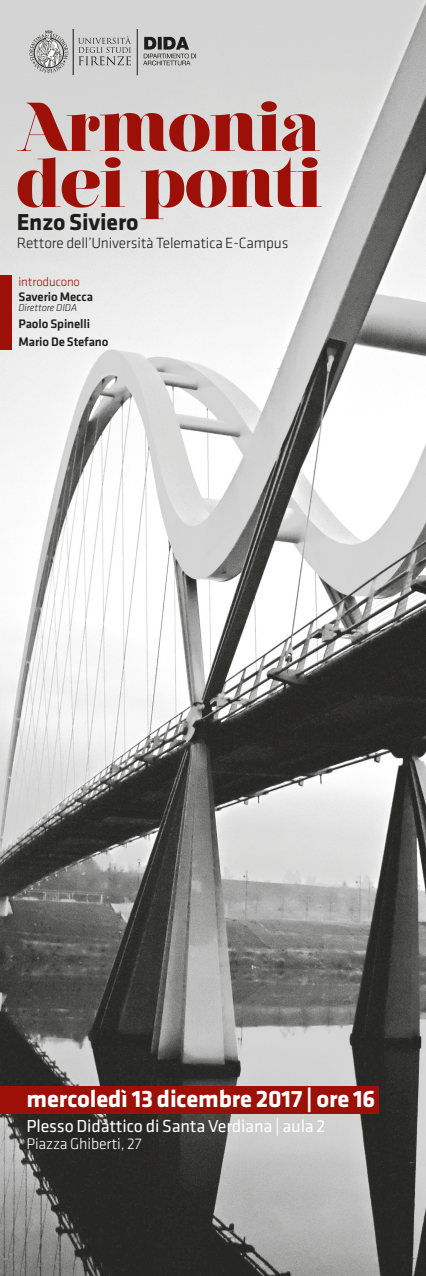
<style>
.page{position:relative;width:426px;height:1276px;background:#fff}
.page>*{position:absolute;margin:0;border:0;box-sizing:border-box;transform-origin:0 0}
.t1{font:900 68.9px/56px "Nouvelle Vague";letter-spacing:-.01em;color:#9c1007}
.t2{font:700 24.7px "Klavika";letter-spacing:-.01em;color:#fff}
.t3{font:700 23.9px "Klavika";letter-spacing:-.01em;color:#1d1d1b}
.t4{font:18px "Klavika";letter-spacing:-.01em;color:#fff}
.t5{font:300 16px "Klavika";letter-spacing:-.01em;color:#fff}
.t6{font:300 15.35px "Klavika";letter-spacing:-.01em;color:#1d1d1b}
.t7{font:500 12.85px/17.4px "Klavika";letter-spacing:-.01em;color:#1d1d1b}
.t8{font:300 12.85px "Klavika";letter-spacing:-.01em;color:#9c1007}
.t9{font:italic 300 10.45px "Klavika";letter-spacing:-.01em;color:#1d1d1b}
</style>
<div class="page">
<img style="left:0;top:0;width:425px;height:1276px">
<hr style="left:137px;top:29px;width:1px;height:46px;background:#1d1d1b">
<svg style="left:143px;top:37px;width:53px;height:28px"></svg>
<hr style="left:73px;top:29px;width:1px;height:46px;background:#1d1d1b">
<svg style="left:78px;top:36px;width:53px;height:29px;background:#b8b8b8"></svg>
<svg style="left:29px;top:30px;width:39px;height:43px;background:#b3b3b2"></svg>
<div style="left:0;top:1086px;width:378px;height:27px;background:#9c1007"></div>
<div style="left:0;top:275px;width:12px;height:74px;background:#9c1007"></div>
<h1 class="t1" style="left:17px;top:100px;width:307px">Armonia dei ponti</h1>
<h3 class="t3" style="left:17px;top:209px;width:123px">Enzo Siviero</h3>
<p class="t6" style="left:17px;top:235px;width:273px">Rettore dell’Università Telematica E-Campus</p>
<p class="t8" style="left:18px;top:275px;width:63px">introducono</p>
<p class="t7" style="left:18px;top:288px;width:76px">Saverio Mecca</p>
<p class="t9" style="left:18px;top:302px;width:60px">Direttore DIDA</p>
<p class="t7" style="left:18px;top:315px;width:91px">Paolo Spinelli<br>Mario De Stefano</p>
<h2 class="t2" style="left:27px;top:1085px;width:350px">mercoledì 13 dicembre 2017 | ore 16</h2>
<p class="t4" style="left:27px;top:1116px;width:300px">Plesso Didattico di Santa Verdiana | aula 2</p>
<p class="t5" style="left:27px;top:1135px;width:116px">Piazza Ghiberti, 27</p>
</div>
